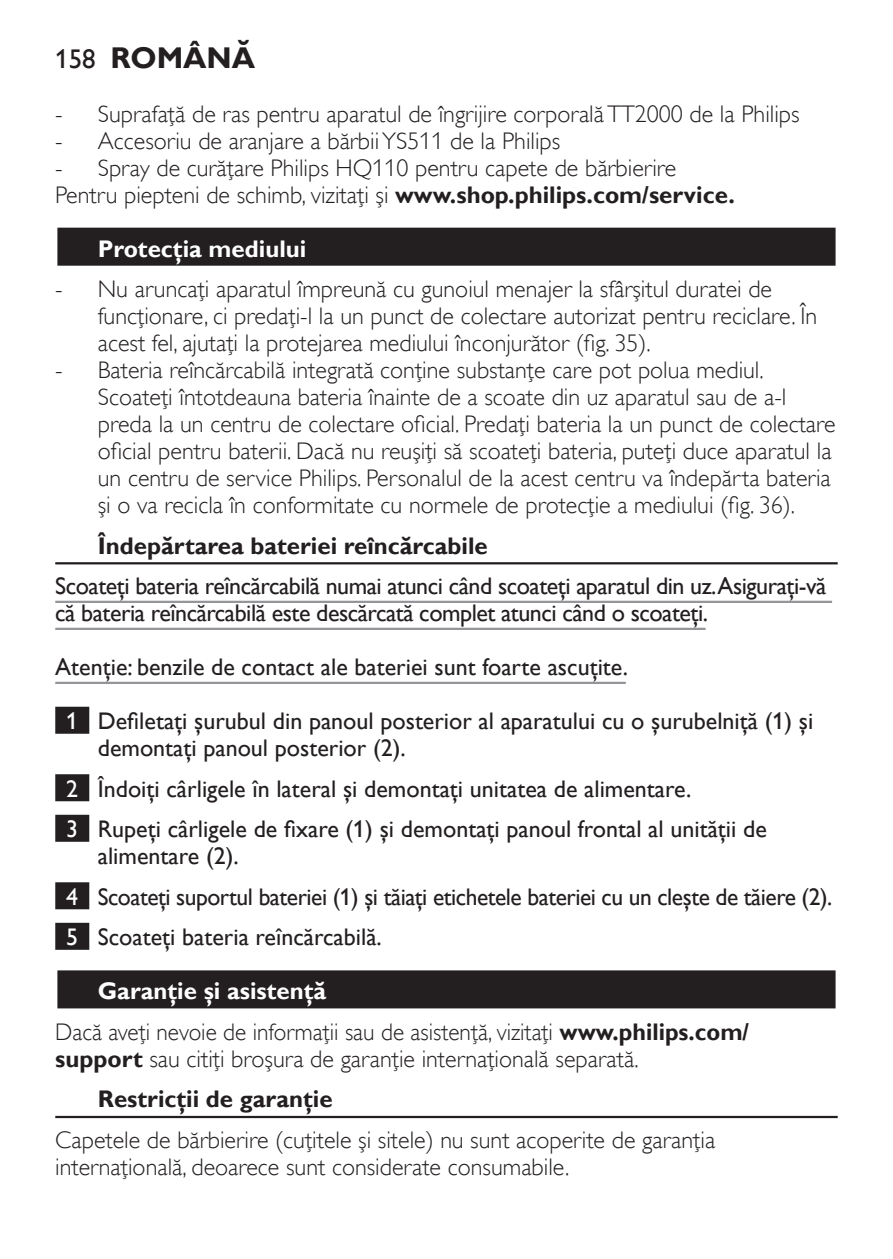
<style>
.page{position:relative;width:893px;height:1259px;background:#fff}
.page>*{position:absolute;margin:0;border:0;box-sizing:border-box;transform-origin:0 0}
.t1{font:700 30px "Gill Sans Alt One WGL";color:#231f20}
.t2{font:24px/27px "Gill Sans Alt One WGL Light";color:#231f20}
.t3{font:24px/27px "Gill Sans Alt One WGL";color:#231f20}
.t4{font:24px/40.5px "Gill Sans Alt One WGL";letter-spacing:-.02em;color:#231f20}
.t5{font:700 24px "Gill Sans Alt One WGL";color:#231f20}
.t6{font:700 24px "Gill Sans Alt One WGL";color:#fff}
.s1{font-weight:400;font-size:27px}
.s2{font-family:"Gill Sans Alt One WGL";font-weight:700}
.s3{color:#fff}
</style>
<div class="page">
<div style="left:55px;top:226px;width:783px;height:42px;background:linear-gradient(to right,#fff,#fff)"></div>
<div style="left:57px;top:228px;width:779px;height:38px;background:#231f20"></div>
<hr style="left:55px;top:562px;width:783px;height:2px;background:#231f20">
<hr style="left:55px;top:601px;width:777px;height:2px;background:#939598">
<hr style="left:55px;top:628px;width:651px;height:2px;background:#939598">
<hr style="left:55px;top:682px;width:571px;height:2px;background:#939598">
<div style="left:55px;top:707px;width:34px;height:27px;background:#231f20"></div>
<div style="left:55px;top:774px;width:34px;height:27px;background:#231f20"></div>
<div style="left:55px;top:815px;width:34px;height:27px;background:#231f20"></div>
<div style="left:55px;top:882px;width:34px;height:27px;background:#231f20"></div>
<div style="left:55px;top:923px;width:34px;height:27px;background:#231f20"></div>
<div style="left:55px;top:968px;width:783px;height:43px;background:linear-gradient(to right,#9e9c9d,#9e9c9d)"></div>
<div style="left:57px;top:970px;width:779px;height:38px;background:#231f20"></div>
<hr style="left:55px;top:1116px;width:783px;height:2px;background:#231f20">
<p class="t1" style="left:55px;top:37px;width:202px"><span class="s1">158</span> Română</p>
<p class="t2" style="left:55px;top:100px;width:746px">- Suprafaţă de ras pentru aparatul de îngrijire corporală TT2000 de la Philips</p>
<p class="t2" style="left:55px;top:127px;width:506px">- Accesoriu de aranjare a bărbii YS511 de la Philips</p>
<p class="t2" style="left:55px;top:154px;width:681px">- Spray de curăţare Philips HQ110 pentru capete de bărbierire<br>Pentru piepteni de schimb, vizitaţi şi <span class="s2">www.shop.philips.com/service.</span></p>
<p class="t6" style="left:98px;top:232px;width:210px">Protecţia mediului</p>
<p class="t2" style="left:98px;top:276px;width:721px;text-indent:-43px">- Nu aruncaţi aparatul împreună cu gunoiul menajer la sfârşitul duratei de funcţionare, ci predaţi-l la un punct de colectare autorizat pentru reciclare. În acest fel, ajutaţi la protejarea mediului înconjurător (fig. 35).</p>
<p class="t2" style="left:98px;top:357px;width:739px;text-indent:-43px">- Bateria reîncărcabilă integrată conţine substanţe care pot polua mediul.<br>Scoateţi întotdeauna bateria înainte de a scoate din uz aparatul sau de a-l preda la un centru de colectare oficial. Predaţi bateria la un punct de colectare oficial pentru baterii. Dacă nu reuşiţi să scoateţi bateria, puteţi duce aparatul la un centru de service Philips. Personalul de la acest centru va îndepărta bateria şi o va recicla în conformitate cu normele de protecţie a mediului (fig. 36).</p>
<p class="t5" style="left:98px;top:529px;width:391px">Îndepărtarea bateriei reîncărcabile</p>
<p class="t4" style="left:55px;top:572px;width:773px;line-height:27px">Scoateţi bateria reîncărcabilă numai atunci când scoateţi aparatul din uz.Asiguraţi-vă că bateria reîncărcabilă este descărcată complet atunci când o scoateţi.</p>
<p class="t3" style="left:55px;top:653px;width:574px">Atenţie: benzile de contact ale bateriei sunt foarte ascuţite.</p>
<p class="t3" style="left:98px;top:707px;width:717px;text-indent:-32px"><span class="s3">1</span> Defiletaţi şurubul din panoul posterior al aparatului cu o şurubelniţă (1) şi demontaţi panoul posterior (2).</p>
<p class="t3" style="left:66px;top:768px;width:702px;line-height:40.5px"><span class="s3">2</span> Îndoiţi cârligele în lateral şi demontaţi unitatea de alimentare.<br><span class="s3">3</span> Rupeţi cârligele de fixare (1) şi demontaţi panoul frontal al unităţii de</p>
<p class="t4" style="left:66px;top:835px;width:767px;text-indent:32px">alimentare (2).<br><span class="s3">4</span> Scoateţi suportul bateriei (1) şi tăiaţi etichetele bateriei cu un cleşte de tăiere (2).<br><span class="s3">5</span> Scoateţi bateria reîncărcabilă.</p>
<p class="t6" style="left:98px;top:974px;width:230px">Garanţie şi asistenţă</p>
<p class="t2" style="left:55px;top:1018px;width:695px">Dacă aveţi nevoie de informaţii sau de asistenţă, vizitaţi <span class="s2">www.philips.com/ support</span> sau citiţi broşura de garanţie internaţională separată.</p>
<p class="t5" style="left:98px;top:1082px;width:236px">Restricţii de garanţie</p>
<p class="t2" style="left:55px;top:1126px;width:661px">Capetele de bărbierire (cuţitele şi sitele) nu sunt acoperite de garanţia internaţională, deoarece sunt considerate consumabile.</p>
</div>
